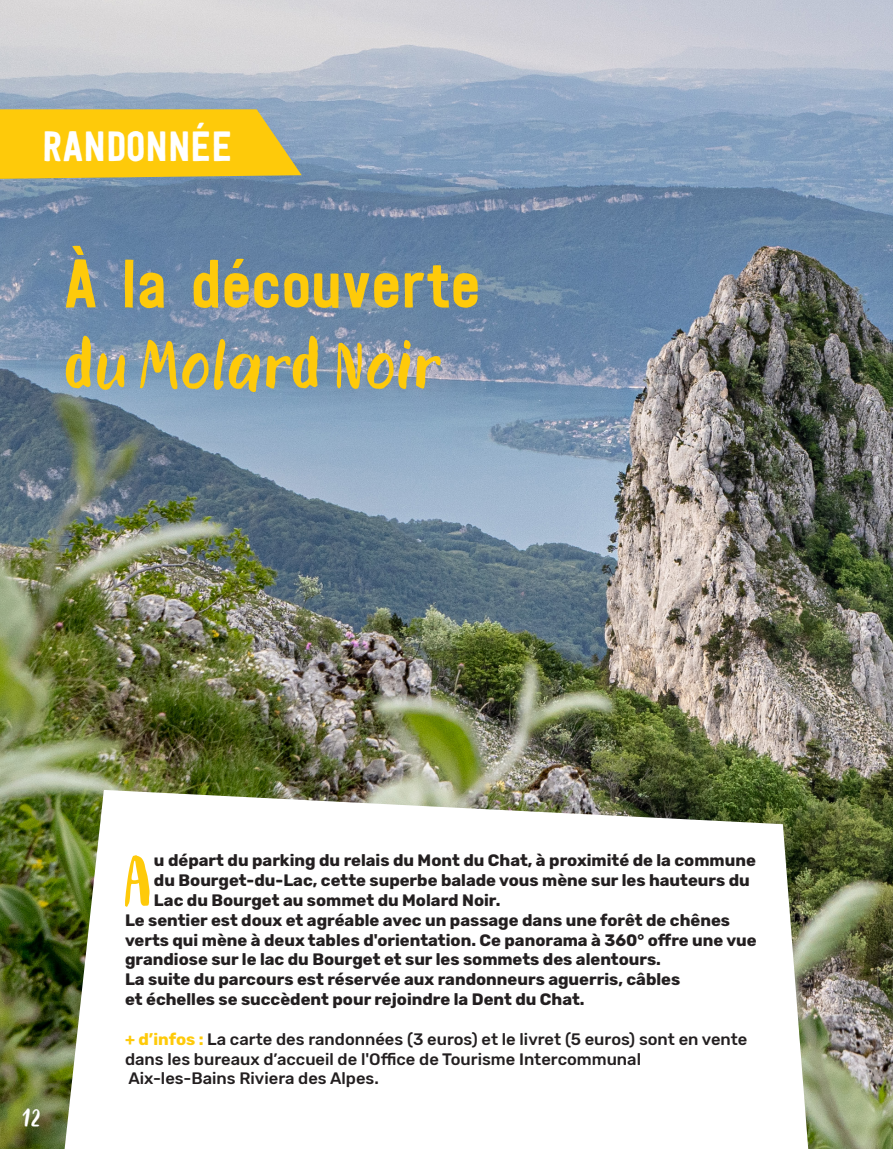
<style>
.page{position:relative;width:893px;height:1149px;background:#fff}
.page>*{position:absolute;margin:0;border:0;box-sizing:border-box;transform-origin:0 0}
.t1{font:75px "TT Rabbits Dummy";color:#feca0a}
.t2{font:67.5px "Festivo LC Basic";color:#feca0a}
.t3{font:67.5px "TT Rabbits Dummy";color:#feca0a}
.t4{font:42px "Festivo LC Basic";color:#fff}
.t5{font:30px "TT Rabbits Dummy";color:#fff}
.t6{font:700 16.5px/19.8px "Rubik";color:#231f20}
.t7{font:500 16.5px/19.8px "Rubik";color:#231f20}
.s1{font-weight:700;color:#feca0a}
</style>
<div class="page">
<img style="left:0;top:0;width:893px;height:1148px">
<svg style="left:65px;top:789px;width:743px;height:359px"></svg>
<svg style="left:0;top:109px;width:302px;height:70px;background:#f1c51c"></svg>
<p class="t4" style="left:42px;top:120px;width:192px">RANDONNÉE</p>
<p class="t2" style="left:64px;top:243px;width:418px">À la découverte</p>
<p class="t3" style="left:64px;top:318px;width:378px">du Molard Noir</p>
<p class="t5" style="left:23px;top:1094px;width:20px">12</p>
<p class="t1" style="left:124px;top:828px;width:32px">A</p>
<p class="t6" style="left:154px;top:851px;width:603px">u départ du parking du relais du Mont du Chat, à proximité de la commune du Bourget-du-Lac, cette superbe balade vous mène sur les hauteurs du<br>Lac du Bourget au sommet du Molard Noir.</p>
<p class="t6" style="left:125px;top:910px;width:633px">Le sentier est doux et agréable avec un passage dans une forêt de chênes verts qui mène à deux tables d'orientation. Ce panorama à 360° offre une vue grandiose sur le lac du Bourget et sur les sommets des alentours.<br>La suite du parcours est réservée aux randonneurs aguerris, câbles<br>et échelles se succèdent pour rejoindre la Dent du Chat.</p>
<p class="t7" style="left:125px;top:1029px;width:624px"><span class="s1">+ d’infos :</span> La carte des randonnées (3 euros) et le livret (5 euros) sont en vente dans les bureaux d’accueil de l'Office de Tourisme Intercommunal<br>Aix-les-Bains Riviera des Alpes.</p>
</div>
